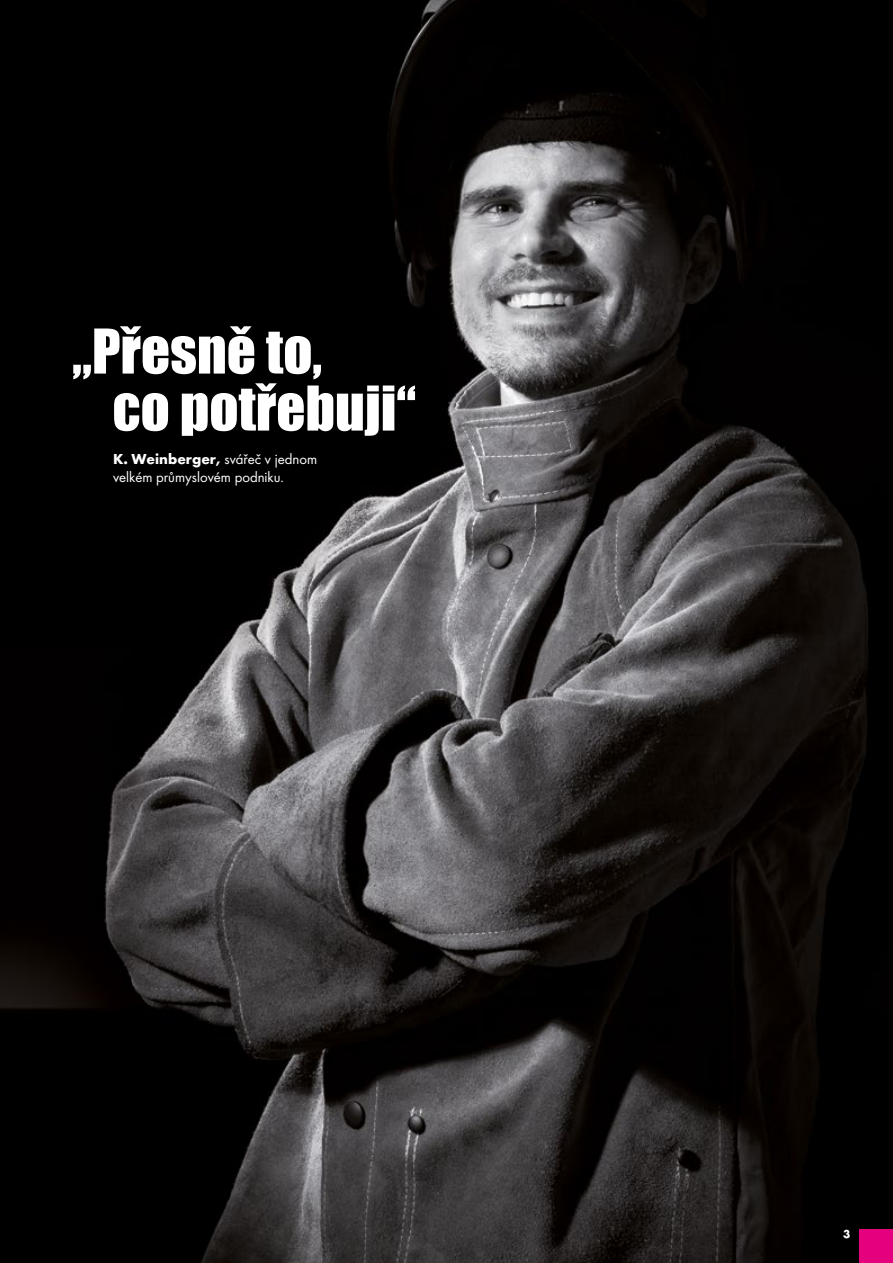
<style>
.page{position:relative;width:893px;height:1263px;background:#fff}
.page>*{position:absolute;margin:0;border:0;box-sizing:border-box;transform-origin:0 0}
.t1{font:57px/57px "Impact";color:#fff}
.t2{font:700 15px "Futura TOT";color:#fff}
.t3{font:15px "Futura TOT Boo";color:#fff}
.t4{font:700 12px "Futura TOT";color:#fff}
.s1{font-family:"Futura TOT Boo";font-weight:400}
</style>
<div class="page">
<img style="left:0;top:0;width:893px;height:1263px">
<div style="left:859px;top:1229px;width:34px;height:34px;background:#e5007d"></div>
<h1 class="t1" style="left:112px;top:321px;width:305px;text-indent:-40px">„Přesně to,<br>co potřebuji“</h1>
<p class="t2" style="left:113px;top:449px;width:205px">K. Weinberger, <span class="s1">svářeč v jednom</span></p>
<p class="t3" style="left:113px;top:468px;width:172px">velkém průmyslovém podniku.</p>
<p class="t4" style="left:843px;top:1227px;width:9px">3</p>
</div>
